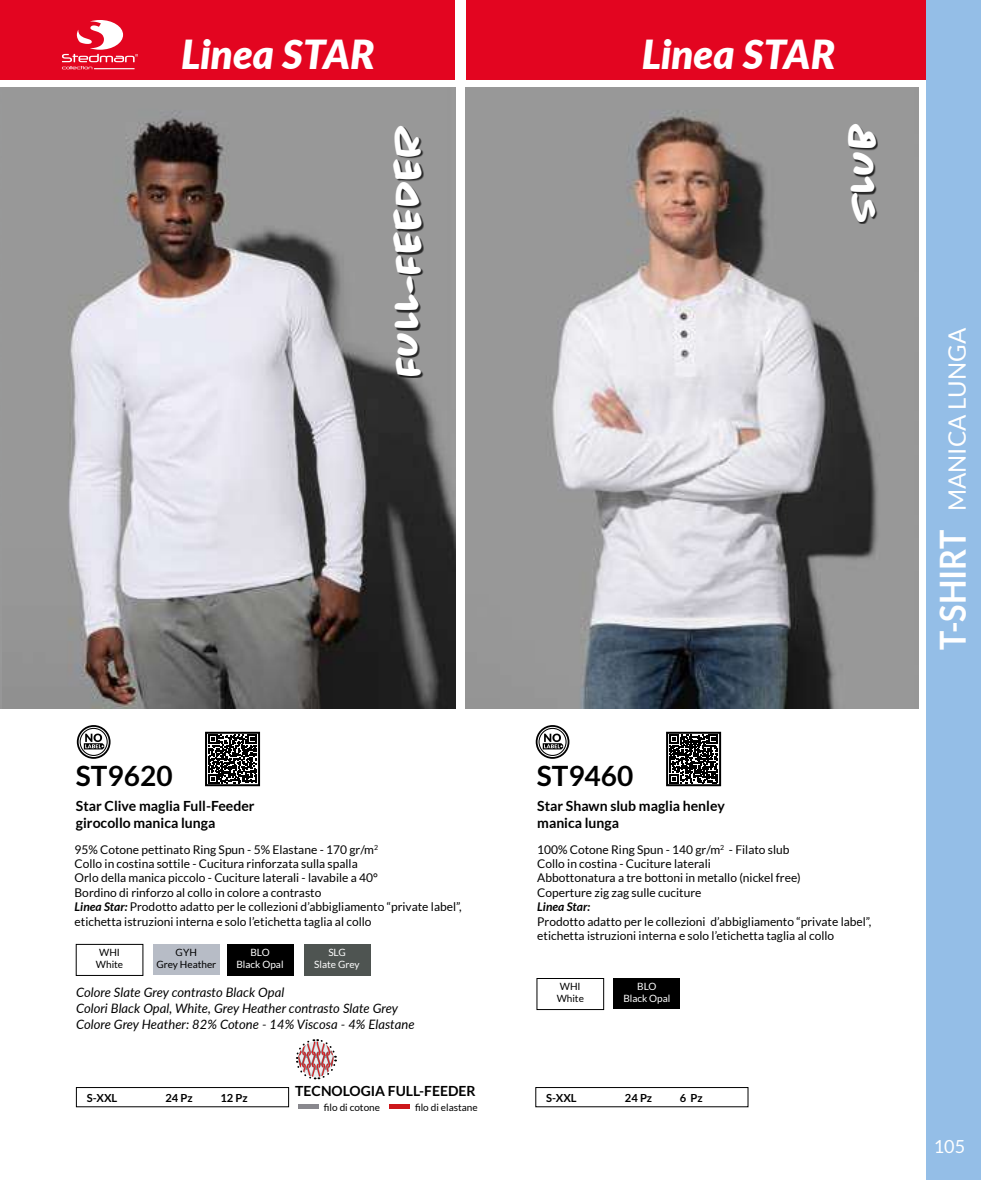
<style>
.page{position:relative;width:981px;height:1180px;background:#fff}
.page>*{position:absolute;margin:0;border:0;box-sizing:border-box;transform-origin:0 0}
.t1{font:700 42px "Chantal";color:#fff}
.t2{font:italic 900 40px "Lato";color:#fff}
.t3{font:700 36px "Lato";color:#fff;scale:.9 1}
.t4{font:700 28px "Lato";color:#000}
.t5{font:24px "Lato";color:#fff}
.t6{font:18px "Lato";color:#fff}
.t7{font:700 14px/16.8px "Lato";color:#000}
.t8{font:italic 13px/15.6px "Lato";color:#000}
.t9{font:12px/14.4px "Lato";color:#000}
.t10{font:italic 700 12px "Lato";color:#000}
.t11{font:700 11.2px "Lato";color:#000}
.t12{font:10px/12px "Lato";color:#000;text-align:center}
.t13{font:10px/12px "Lato";color:#fff;text-align:center}
.s1{font-weight:700;font-style:italic}
</style>
<div class="page">
<img style="left:0;top:88px;width:455px;height:620px">
<img style="left:466px;top:88px;width:452px;height:620px">
<div style="left:395px;top:127px;width:28px;height:250px;background:#000;opacity:.75"></div>
<div style="left:849px;top:125px;width:29px;height:98px;background:#000;opacity:.75"></div>
<svg style="left:296px;top:1039px;width:41px;height:41px"></svg>
<hr style="left:298px;top:1104px;width:20px;height:4px;background:#89888e">
<div style="left:389px;top:1103px;width:21px;height:5px;background:#cc171b"></div>
<div style="left:153px;top:944px;width:66px;height:30px;background:#b7bcc6"></div>
<div style="left:227px;top:944px;width:66px;height:31px;background:#000"></div>
<div style="left:304px;top:944px;width:67px;height:31px;background:#4e5451"></div>
<div style="left:76px;top:944px;width:67px;height:31px;border:1px solid #000"></div>
<svg style="left:208px;top:734px;width:49px;height:49px"></svg>
<div style="left:205px;top:731px;width:55px;height:55px;border:2px solid #000"></div>
<div style="left:614px;top:978px;width:66px;height:30px;background:#000"></div>
<div style="left:537px;top:978px;width:67px;height:31px;border:1px solid #000"></div>
<svg style="left:669px;top:734px;width:49px;height:49px"></svg>
<div style="left:666px;top:731px;width:55px;height:55px;border:2px solid #000"></div>
<hr style="left:0;top:0;width:1px;height:79px;background:#e30520">
<div style="left:466px;top:0;width:471px;height:79px;background:#e30520"></div>
<div style="left:1px;top:0;width:454px;height:79px;background:#e30520"></div>
<div style="left:76px;top:1087px;width:213px;height:19px;border:1px solid #000"></div>
<div style="left:535px;top:1087px;width:213px;height:19px;border:1px solid #000"></div>
<svg style="left:62px;top:20px;width:76px;height:49px"></svg>
<svg style="left:78px;top:725px;width:32px;height:33px"></svg>
<div style="left:80px;top:727px;width:28px;height:28px;border:1px solid #000;border-radius:50%"></div>
<div style="left:77px;top:725px;width:34px;height:33px;border:2px solid #000;border-radius:50%"></div>
<svg style="left:84px;top:733px;width:20px;height:16px"></svg>
<svg style="left:537px;top:725px;width:32px;height:33px"></svg>
<div style="left:538px;top:727px;width:28px;height:28px;border:1px solid #000;border-radius:50%"></div>
<div style="left:536px;top:725px;width:33px;height:33px;border:2px solid #000;border-radius:50%"></div>
<svg style="left:543px;top:733px;width:20px;height:16px"></svg>
<div style="left:926px;top:0;width:55px;height:1179px;background:#94bee7"></div>
<h2 class="t2" style="left:181px;top:25px;width:195px">Linea STAR</h2>
<h2 class="t2" style="left:642px;top:25px;width:195px">Linea STAR</h2>
<h3 class="t4" style="left:76px;top:759px;width:98px">ST9620</h3>
<h1 class="t1" style="left:382px;top:375px;width:255px;rotate:-90deg">FULL-FEEDER</h1>
<h1 class="t1" style="left:837px;top:220px;width:102px;rotate:-90deg">SLUB</h1>
<h3 class="t4" style="left:537px;top:759px;width:98px">ST9460</h3>
<p class="t7" style="left:76px;top:797px;width:180px">Star Clive maglia Full-Feeder girocollo manica lunga</p>
<p class="t9" style="left:75px;top:841px;width:389px">95% Cotone pettinato Ring Spun - 5% Elastane - 170 gr/m<sup>2<br></sup>Collo in costina sottile - Cucitura rinforzata sulla spalla<br>Orlo della manica piccolo - Cuciture laterali - lavabile a 40°<br>Bordino di rinforzo al collo in colore a contrasto<br><span class="s1">Linea Star:</span> Prodotto adatto per le collezioni d’abbigliamento “private label”, etichetta istruzioni interna e solo l’etichetta taglia al collo</p>
<p class="t12" style="left:96px;top:945px;width:29px">WHI<br>White</p>
<p class="t12" style="left:156px;top:945px;width:61px">GYH<br>Grey Heather</p>
<p class="t13" style="left:314px;top:945px;width:47px">SLG<br>Slate Grey</p>
<p class="t13" style="left:236px;top:945px;width:49px">BLO<br>Black Opal</p>
<p class="t8" style="left:76px;top:984px;width:340px">Colore Slate Grey contrasto Black Opal<br>Colori Black Opal, White, Grey Heather contrasto Slate Grey<br>Colore Grey Heather: 82% Cotone - 14% Viscosa - 4% Elastane</p>
<p class="t7" style="left:537px;top:797px;width:189px">Star Shawn slub maglia henley manica lunga</p>
<p class="t9" style="left:537px;top:841px;width:265px">100% Cotone Ring Spun - 140 gr/m<sup>2</sup> - Filato slub Collo in costina - Cuciture laterali<br>Abbottonatura a tre bottoni in metallo (nickel free)<br>Coperture zig zag sulle cuciture</p>
<p class="t10" style="left:537px;top:899px;width:54px">Linea Star:</p>
<p class="t9" style="left:537px;top:913px;width:336px">Prodotto adatto per le collezioni d’abbigliamento “private label”, etichetta istruzioni interna e solo l’etichetta taglia al collo</p>
<p class="t12" style="left:557px;top:980px;width:29px">WHI<br>White</p>
<p class="t13" style="left:623px;top:980px;width:49px">BLO<br>Black Opal</p>
<p class="t7" style="left:295px;top:1081px;width:182px">TECNOLOGIA FULL-FEEDER</p>
<p class="t12" style="left:324px;top:1101px;width:58px">filo di cotone</p>
<p class="t12" style="left:415px;top:1101px;width:64px">filo di elastane</p>
<p class="t11" style="left:87px;top:1091px;width:32px">S-XXL</p>
<p class="t11" style="left:546px;top:1091px;width:32px">S-XXL</p>
<p class="t11" style="left:165px;top:1091px;width:29px">24 Pz</p>
<p class="t11" style="left:220px;top:1091px;width:29px">12 Pz</p>
<p class="t11" style="left:625px;top:1091px;width:29px">24 Pz</p>
<p class="t11" style="left:680px;top:1091px;width:24px">6 Pz</p>
<h3 class="t5" style="left:943px;top:511px;width:185px;rotate:-90deg">MANICA LUNGA</h3>
<h3 class="t3" style="left:932px;top:649px;width:134px;rotate:-90deg">T-SHIRT</h3>
<h3 class="t6" style="left:934px;top:1136px;width:33px">105</h3>
</div>
